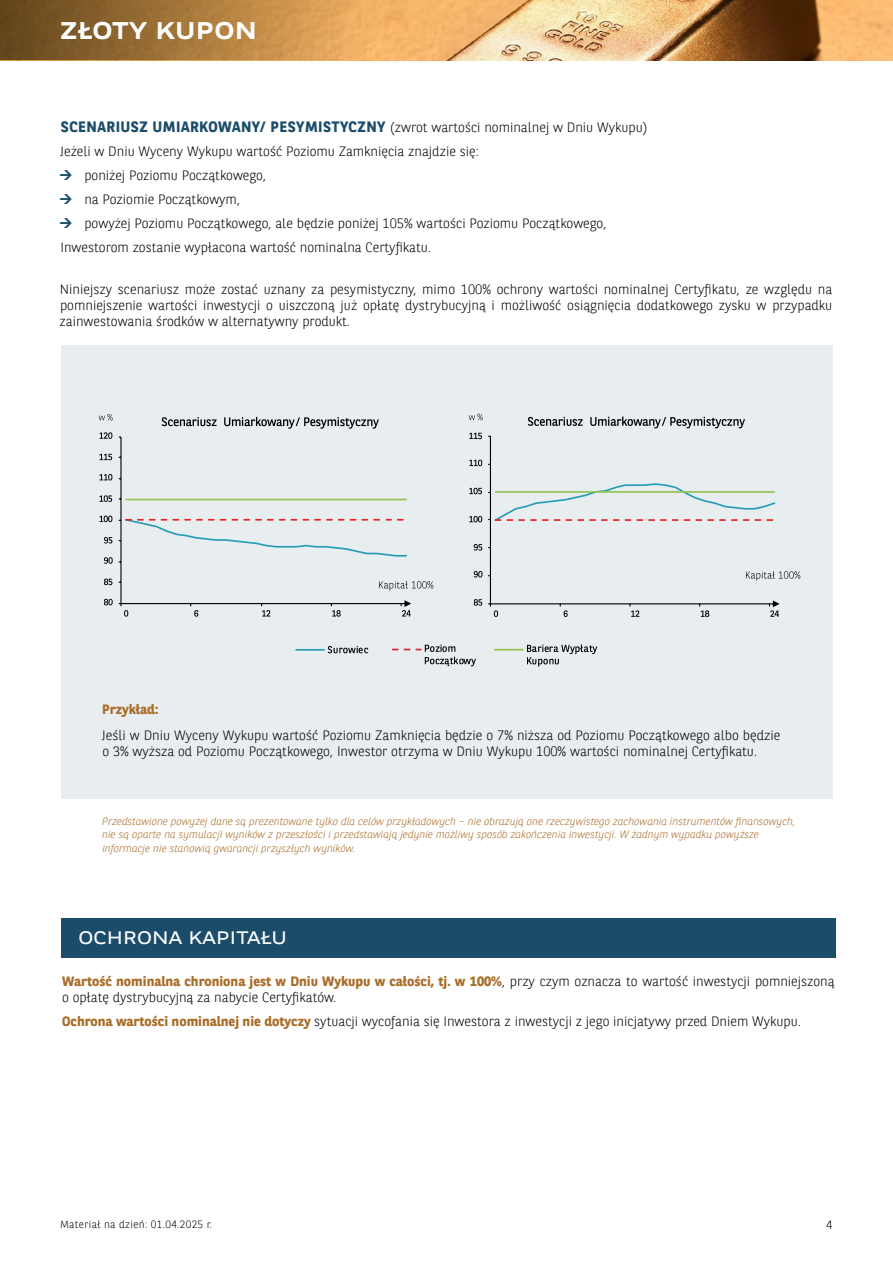
<style>
.page{position:relative;width:893px;height:1263px;background:#fff}
.page>*{position:absolute;margin:0;border:0;box-sizing:border-box;transform-origin:0 0}
.t1{font:700 24px "BNPP Expanded Sans";letter-spacing:.01em;color:#fff}
.t2{font:18px "BNPP Expanded Sans";letter-spacing:.01em;color:#fff}
.t3{font:300 13.5px/16.5px "BNPP Sans";color:#000}
.t4{font:700 13.5px "BNPP Sans";color:#a96d29}
.t5{font:300 12px "BNPP Sans";color:#000}
.t6{font:italic 300 10.5px/13.5px "BNPP Sans";color:#a96d29}
.t7{font:300 10.5px "BNPP Sans";letter-spacing:.03em;color:#000}
.s1{font-weight:700;font-size:15px;color:#1b4d6a}
.s2{font-weight:700;color:#a96d29}
</style>
<div class="page">
<img style="left:630px;top:0;width:263px;height:60px">
<svg style="left:0;top:0;width:630px;height:60px;background:#c4975b"></svg>
<div style="left:61px;top:345px;width:771px;height:454px;background:#e8edf0"></div>
<div style="left:61px;top:918px;width:774px;height:39px;background:#1b4d6a"></div>
<svg style="left:99px;top:414px;width:14px;height:6px"></svg>
<hr style="left:120px;top:437px;width:2px;height:167px;background:#020203">
<svg style="left:119px;top:518px;width:288px;height:44px"></svg>
<hr style="left:126px;top:499px;width:280px;height:1px;background:#94c353">
<svg style="left:104px;top:599px;width:9px;height:6px"></svg>
<svg style="left:104px;top:579px;width:8px;height:6px"></svg>
<svg style="left:104px;top:557px;width:9px;height:7px"></svg>
<svg style="left:104px;top:537px;width:8px;height:6px"></svg>
<svg style="left:100px;top:516px;width:12px;height:6px"></svg>
<svg style="left:100px;top:495px;width:12px;height:7px"></svg>
<svg style="left:100px;top:474px;width:12px;height:6px"></svg>
<svg style="left:100px;top:454px;width:12px;height:6px"></svg>
<svg style="left:100px;top:432px;width:12px;height:7px"></svg>
<svg style="left:119px;top:600px;width:292px;height:17px"></svg>
<svg style="left:162px;top:417px;width:55px;height:9px"></svg>
<svg style="left:224px;top:417px;width:155px;height:12px"></svg>
<svg style="left:379px;top:581px;width:54px;height:10px"></svg>
<svg style="left:469px;top:414px;width:14px;height:6px"></svg>
<hr style="left:490px;top:436px;width:1px;height:168px;background:#020203">
<svg style="left:488px;top:482px;width:288px;height:40px"></svg>
<hr style="left:495px;top:491px;width:279px;height:2px;background:#94c353">
<svg style="left:474px;top:599px;width:8px;height:7px"></svg>
<svg style="left:474px;top:571px;width:8px;height:6px"></svg>
<svg style="left:474px;top:544px;width:8px;height:6px"></svg>
<svg style="left:469px;top:516px;width:13px;height:6px"></svg>
<svg style="left:469px;top:488px;width:13px;height:6px"></svg>
<svg style="left:469px;top:460px;width:13px;height:6px"></svg>
<svg style="left:469px;top:433px;width:13px;height:6px"></svg>
<svg style="left:488px;top:600px;width:292px;height:17px"></svg>
<svg style="left:528px;top:417px;width:55px;height:9px"></svg>
<svg style="left:590px;top:416px;width:155px;height:12px"></svg>
<svg style="left:746px;top:571px;width:54px;height:10px"></svg>
<hr style="left:296px;top:649px;width:28px;height:2px;background:#289cb7">
<svg style="left:328px;top:646px;width:40px;height:7px"></svg>
<svg style="left:392px;top:644px;width:84px;height:22px"></svg>
<svg style="left:495px;top:644px;width:102px;height:23px"></svg>
<h1 class="t1" style="left:60px;top:14px;width:198px">ZŁOTY KUPON</h1>
<p class="t3" style="left:61px;top:118px;width:588px"><span class="s1">SCENARIUSZ UMIARKOWANY/ PESYMISTYCZNY</span> (zwrot wartości nominalnej w Dniu Wykupu)</p>
<p class="t3" style="left:60px;top:142px;width:420px">Jeżeli w Dniu Wyceny Wykupu wartość Poziomu Zamknięcia znajdzie się:</p>
<p class="t3" style="left:84px;top:166px;width:183px">poniżej Poziomu Początkowego,</p>
<p class="t3" style="left:84px;top:190px;width:157px">na Poziomie Początkowym,</p>
<p class="t3" style="left:84px;top:214px;width:524px">powyżej Poziomu Początkowego, ale będzie poniżej 105% wartości Poziomu Początkowego,</p>
<p class="t3" style="left:60px;top:238px;width:372px">Inwestorom zostanie wypłacona wartość nominalna Certyfikatu.</p>
<p class="t3" style="left:60px;top:280px;width:774px;text-align:justify">Niniejszy scenariusz może zostać uznany za pesymistyczny, mimo 100% ochrony wartości nominalnej Certyfikatu, ze względu na pomniejszenie wartości inwestycji o uiszczoną już opłatę dystrybucyjną i możliwość osiągnięcia dodatkowego zysku w przypadku zainwestowania środków w alternatywny produkt.</p>
<p class="t4" style="left:102px;top:700px;width:57px">Przykład:</p>
<p class="t3" style="left:102px;top:726px;width:680px">Jeśli w Dniu Wyceny Wykupu wartość Poziomu Zamknięcia będzie o 7% niższa od Poziomu Początkowego albo będzie o 3% wyższa od Poziomu Początkowego, Inwestor otrzyma w Dniu Wykupu 100% wartości nominalnej Certyfikatu.</p>
<p class="t6" style="left:102px;top:814px;width:695px">Przedstawione powyżej dane są prezentowane tylko dla celów przykładowych – nie obrazują one rzeczywistego zachowania instrumentów finansowych, nie są oparte na symulacji wyników z przeszłości i przedstawiają jedynie możliwy sposób zakończenia inwestycji. W żadnym wypadku powyższe informacje nie stanowią gwarancji przyszłych wyników.</p>
<h2 class="t2" style="left:78px;top:926px;width:210px">OCHRONA KAPITAŁU</h2>
<p class="t3" style="left:62px;top:972px;width:774px"><span class="s2">Wartość nominalna chroniona jest w Dniu Wykupu w całości, tj. w 100%</span>, przy czym oznacza to wartość inwestycji pomniejszoną o opłatę dystrybucyjną za nabycie Certyfikatów.</p>
<p class="t3" style="left:62px;top:1012px;width:740px"><span class="s2">Ochrona wartości nominalnej nie dotyczy</span> sytuacji wycofania się Inwestora z inwestycji z jego inicjatywy przed Dniem Wykupu.</p>
<p class="t7" style="left:60px;top:1217px;width:154px">Materiał na dzień: 01.04.2025 r.</p>
<p class="t5" style="left:826px;top:1216px;width:8px">4</p>
</div>
